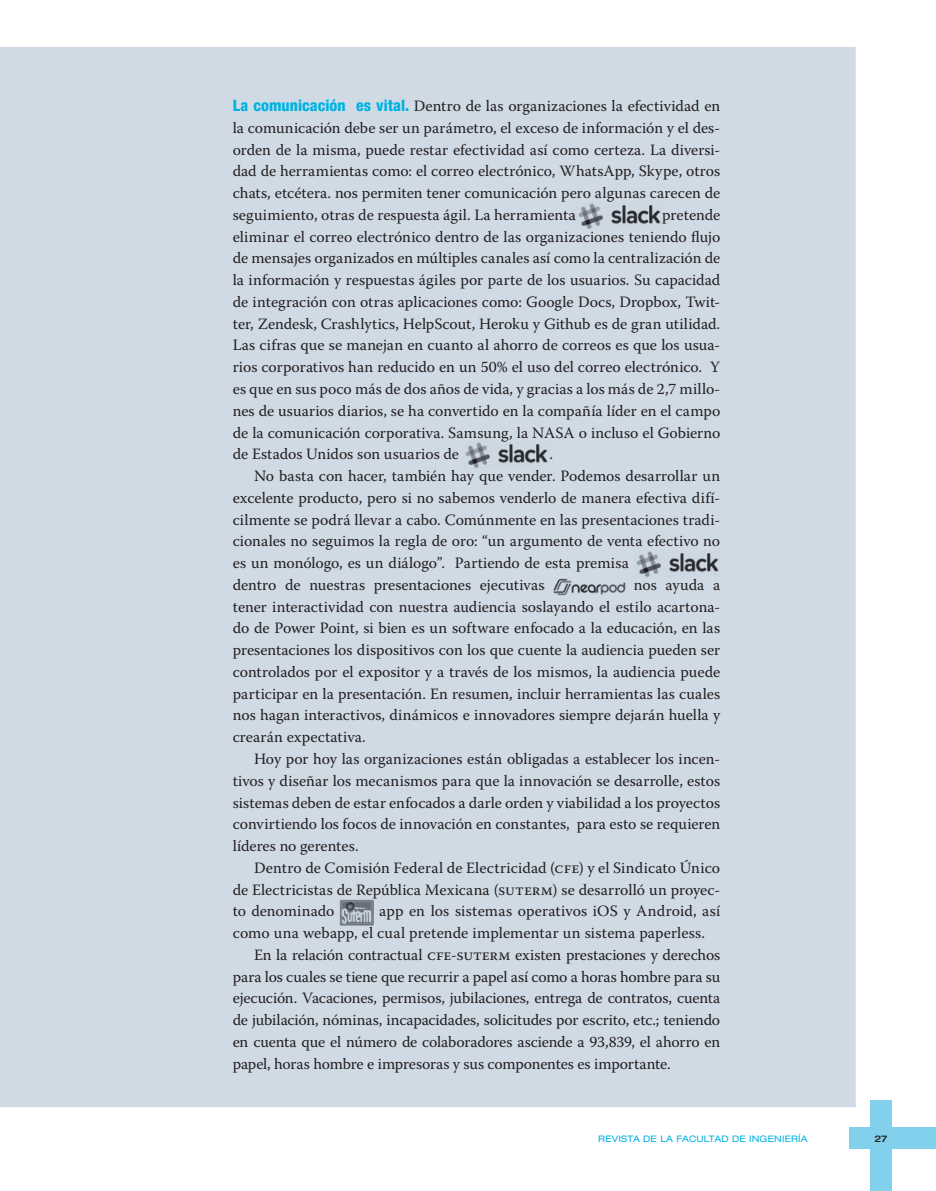
<style>
.page{position:relative;width:936px;height:1191px;background:#fff}
.page>*{position:absolute;margin:0;border:0;box-sizing:border-box;transform-origin:0 0}
.t1{font:15.75px/21.8px "Warnock Pro";color:#231f20;text-align:justify}
.t2{font:500 expanded 9.15px "Helvetica Neue LT Pro";color:#231f20}
.t3{font:expanded 9px "Helvetica Neue LT Pro";letter-spacing:.02em;color:#00b2e1}
.s1{font-family:"Helvetica Neue LT Pro";font-weight:800;font-stretch:condensed;color:#00b2e1}
</style>
<div class="page">
<div style="left:849px;top:1127px;width:86px;height:21px;background:#81d1ed"></div>
<div style="left:870px;top:1100px;width:21px;height:91px;background:#81d1ed"></div>
<div style="left:0;top:47px;width:856px;height:1060px;background:#d0dae5"></div>
<img style="left:575px;top:202px;width:87px;height:27px">
<img style="left:463px;top:441px;width:86px;height:28px">
<img style="left:633px;top:550px;width:87px;height:28px">
<img style="left:544px;top:572px;width:89px;height:29px">
<img style="left:339px;top:900px;width:35px;height:26px">
<p class="t1" style="left:233px;top:95px;width:489px"><span class="s1">La comunicación es vital.</span> Dentro de las organizaciones la efectividad en la comunicación debe ser un parámetro, el exceso de información y el des&shy;orden de la misma, puede restar efectividad así como certeza. La diversi&shy;dad de herramientas como: el correo electrónico, WhatsApp, Skype, otros chats, etcétera. nos permiten tener comunicación pero algunas carecen de seguimiento, otras de respuesta ágil. La herramienta</p>
<p class="t1" style="left:233px;top:204px;width:489px;text-indent:429px">pretende eliminar el correo electrónico dentro de las organizaciones teniendo flujo de mensajes organizados en múltiples canales así como la centralización de la información y respuestas ágiles por parte de los usuarios. Su capacidad de integración con otras aplicaciones como: Google Docs, Dropbox, Twit&shy;ter, Zendesk, Crashlytics, HelpScout, Heroku y Github es de gran utilidad.<br>Las cifras que se manejan en cuanto al ahorro de correos es que los usua&shy;rios corporativos han reducido en un 50% el uso del correo electrónico. Y es que en sus poco más de dos años de vida, y gracias a los más de 2,7 millo&shy;nes de usuarios diarios, se ha convertido en la compañía líder en el campo de la comunicación corporativa. Samsung, la NASA o incluso el Gobierno de Estados Unidos son usuarios de</p>
<p class="t1" style="left:549px;top:443px;width:5px">.</p>
<p class="t1" style="left:254px;top:465px;width:467px">No basta con hacer, también hay que vender. Podemos desarrollar un</p>
<p class="t1" style="left:233px;top:486px;width:489px">excelente producto, pero si no sabemos venderlo de manera efectiva difí-</p>
<p class="t1" style="left:233px;top:508px;width:489px">cilmente se podrá llevar a cabo. Comúnmente en las presentaciones tradi-</p>
<p class="t1" style="left:233px;top:530px;width:489px">cionales no seguimos la regla de oro: “un argumento de venta efectivo no</p>
<p class="t1" style="left:233px;top:552px;width:397px">es un monólogo, es un diálogo”. Partiendo de esta premisa</p>
<p class="t1" style="left:233px;top:573px;width:313px">dentro de nuestras presentaciones ejecutivas</p>
<p class="t1" style="left:233px;top:573px;width:489px;text-indent:401px">nos ayuda a tener interactividad con nuestra audiencia soslayando el estilo acartona&shy;do de Power Point, si bien es un software enfocado a la educación, en las presentaciones los dispositivos con los que cuente la audiencia pueden ser controlados por el expositor y a través de los mismos, la audiencia puede participar en la presentación. En resumen, incluir herramientas las cuales nos hagan interactivos, dinámicos e innovadores siempre dejarán huella y crearán expectativa.</p>
<p class="t1" style="left:233px;top:747px;width:489px;text-indent:21px">Hoy por hoy las organizaciones están obligadas a establecer los incen&shy;tivos y diseñar los mecanismos para que la innovación se desarrolle, estos sistemas deben de estar enfocados a darle orden y viabilidad a los proyectos convirtiendo los focos de innovación en constantes, para esto se requieren líderes no gerentes.</p>
<p class="t1" style="left:233px;top:856px;width:489px;text-indent:21px">Dentro de Comisión Federal de Electricidad (cfe) y el Sindicato Único de Electricistas de República Mexicana (suterm) se desarrolló un proyec&shy;to denominado</p>
<p class="t1" style="left:379px;top:900px;width:342px">app en los sistemas operativos iOS y Android, así</p>
<p class="t1" style="left:233px;top:922px;width:474px">como una webapp, el cual pretende implementar un sistema paperless.</p>
<p class="t1" style="left:254px;top:943px;width:467px">En la relación contractual cfe-suterm existen prestaciones y derechos</p>
<p class="t1" style="left:233px;top:965px;width:489px">para los cuales se tiene que recurrir a papel así como a horas hombre para su</p>
<p class="t1" style="left:233px;top:987px;width:489px">ejecución. Vacaciones, permisos, jubilaciones, entrega de contratos, cuenta</p>
<p class="t1" style="left:233px;top:1009px;width:489px">de jubilación, nóminas, incapacidades, solicitudes por escrito, etc.; teniendo</p>
<p class="t1" style="left:233px;top:1030px;width:489px">en cuenta que el número de colaboradores asciende a 93,839, el ahorro en</p>
<p class="t1" style="left:233px;top:1052px;width:439px">papel, horas hombre e impresoras y sus componentes es importante.</p>
<p class="t3" style="left:598px;top:1133px;width:211px">REVISTA DE LA FACULTAD DE INGENIERÍA</p>
<p class="t2" style="left:874px;top:1132px;width:14px">27</p>
</div>
